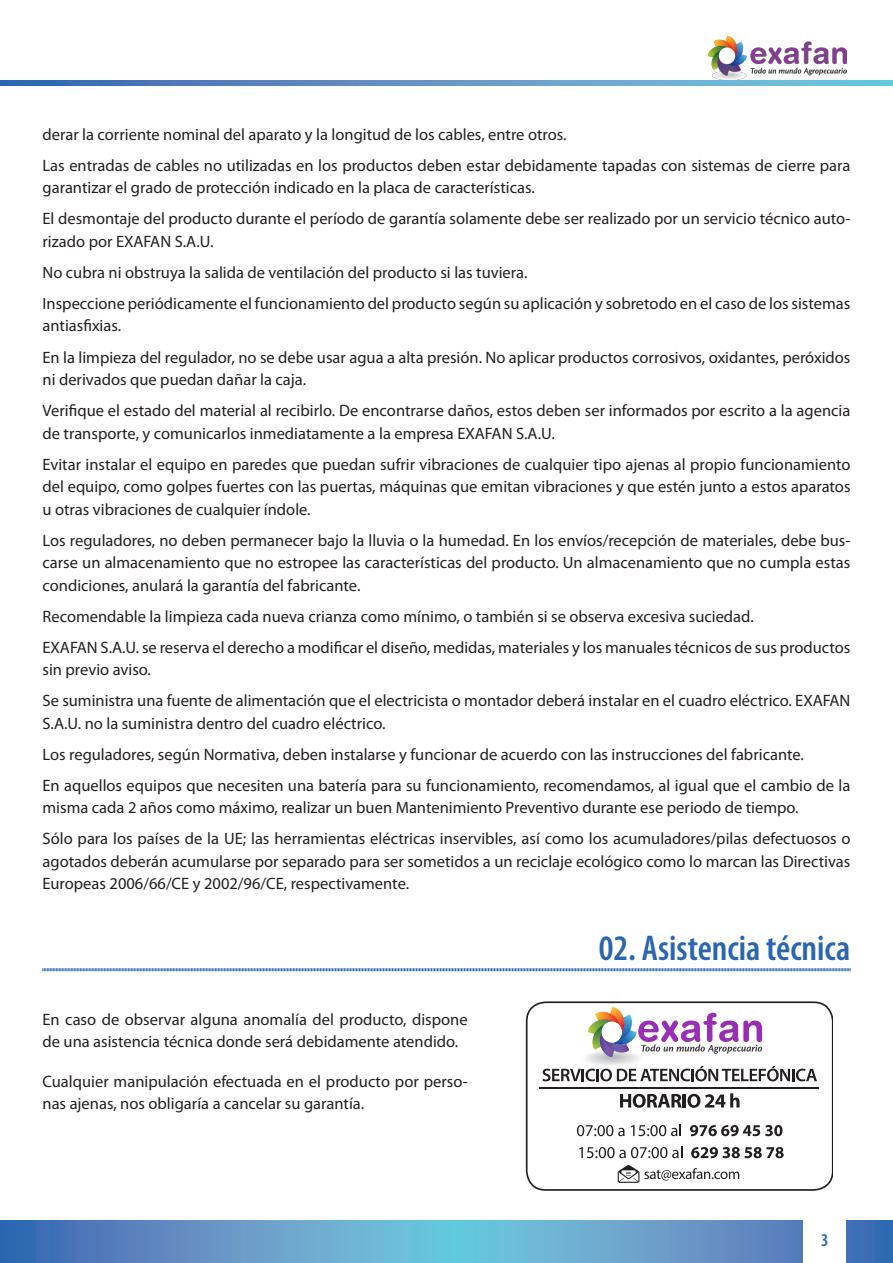
<style>
.page{position:relative;width:893px;height:1263px;background:#fff}
.page>*{position:absolute;margin:0;border:0;box-sizing:border-box;transform-origin:0 0}
._01__Titulos__Nivel{font:600 condensed 36px "Myriad Pro";color:#2a65b1}
.t1{font:600 condensed 18px "Myriad Pro";color:#2a65b1}
._01__Normal{font:16.5px/22.5px "Myriad Pro";color:#231f20}
</style>
<div class="page">
<svg style="left:1px;top:1220px;width:892px;height:43px;background:#609ac8"></svg>
<svg style="left:1px;top:81px;width:892px;height:4px;background:#5e96c6"></svg>
<div style="left:804px;top:1218px;width:42px;height:45px;background:#fff"></div>
<hr style="left:0;top:1220px;width:1px;height:43px;background:#2a65b1">
<img style="left:708px;top:37px;width:138px;height:42px">
<svg style="left:42px;top:968px;width:809px;height:4px;background:#93b1d7"></svg>
<div style="left:526px;top:1001px;width:307px;height:190px;border:2px solid #231f20;border-radius:19px"></div>
<hr style="left:539px;top:1087px;width:280px;height:2px;background:#231f20">
<svg style="left:577px;top:1125px;width:48px;height:11px"></svg>
<svg style="left:631px;top:1124px;width:50px;height:12px"></svg>
<svg style="left:690px;top:1125px;width:92px;height:11px"></svg>
<svg style="left:579px;top:1146px;width:103px;height:12px"></svg>
<svg style="left:691px;top:1147px;width:93px;height:11px"></svg>
<svg style="left:620px;top:1093px;width:119px;height:15px"></svg>
<svg style="left:618px;top:1165px;width:121px;height:18px"></svg>
<svg style="left:542px;top:1007px;width:275px;height:74px"></svg>
<p class="_01__Normal" style="left:43px;top:123px;width:526px">derar la corriente nominal del aparato y la longitud de los cables, entre otros.</p>
<p class="_01__Normal" style="left:43px;top:154px;width:809px">Las entradas de cables no utilizadas en los productos deben estar debidamente tapadas con sistemas de cierre para garantizar el grado de protección indicado en la placa de características.</p>
<p class="_01__Normal" style="left:43px;top:207px;width:809px">El desmontaje del producto durante el período de garantía solamente debe ser realizado por un servicio técnico auto&shy;rizado por EXAFAN S.A.U.</p>
<p class="_01__Normal" style="left:43px;top:261px;width:486px">No cubra ni obstruya la salida de ventilación del producto si las tuviera.</p>
<p class="_01__Normal" style="left:43px;top:292px;width:809px">Inspeccione periódicamente el funcionamiento del producto según su aplicación y sobretodo en el caso de los sistemas antiasfixias.</p>
<p class="_01__Normal" style="left:43px;top:345px;width:809px">En la limpieza del regulador, no se debe usar agua a alta presión. No aplicar productos corrosivos, oxidantes, peróxidos ni derivados que puedan dañar la caja.</p>
<p class="_01__Normal" style="left:43px;top:399px;width:809px">Verifique el estado del material al recibirlo. De encontrarse daños, estos deben ser informados por escrito a la agencia de transporte, y comunicarlos inmediatamente a la empresa EXAFAN S.A.U.</p>
<p class="_01__Normal" style="left:43px;top:452px;width:809px;text-align:justify">Evitar instalar el equipo en paredes que puedan sufrir vibraciones de cualquier tipo ajenas al propio funcionamiento del equipo, como golpes fuertes con las puertas, máquinas que emitan vibraciones y que estén junto a estos aparatos u otras vibraciones de cualquier índole.</p>
<p class="_01__Normal" style="left:43px;top:528px;width:809px;text-align:justify">Los reguladores, no deben permanecer bajo la lluvia o la humedad. En los envíos/recepción de materiales, debe bus&shy;carse un almacenamiento que no estropee las características del producto. Un almacenamiento que no cumpla estas condiciones, anulará la garantía del fabricante.</p>
<p class="_01__Normal" style="left:43px;top:604px;width:713px">Recomendable la limpieza cada nueva crianza como mínimo, o también si se observa excesiva suciedad.</p>
<p class="_01__Normal" style="left:43px;top:635px;width:809px">EXAFAN S.A.U. se reserva el derecho a modificar el diseño, medidas, materiales y los manuales técnicos de sus productos sin previo aviso.</p>
<p class="_01__Normal" style="left:43px;top:689px;width:809px">Se suministra una fuente de alimentación que el electricista o montador deberá instalar en el cuadro eléctrico. EXAFAN<br>S.A.U. no la suministra dentro del cuadro eléctrico.</p>
<p class="_01__Normal" style="left:43px;top:742px;width:763px">Los reguladores, según Normativa, deben instalarse y funcionar de acuerdo con las instrucciones del fabricante.</p>
<p class="_01__Normal" style="left:43px;top:773px;width:809px">En aquellos equipos que necesiten una batería para su funcionamiento, recomendamos, al igual que el cambio de la misma cada 2 años como máximo, realizar un buen Mantenimiento Preventivo durante ese periodo de tiempo.</p>
<p class="_01__Normal" style="left:43px;top:827px;width:809px;text-align:justify">Sólo para los países de la UE; las herramientas eléctricas inservibles, así como los acumuladores/pilas defectuosos o agotados deberán acumularse por separado para ser sometidos a un reciclaje ecológico como lo marcan las Directivas Europeas 2006/66/CE y 2002/96/CE, respectivamente.</p>
<p class="_01__Normal" style="left:43px;top:1008px;width:427px">En caso de observar alguna anomalía del producto, dispone de una asistencia técnica donde será debidamente atendido.</p>
<p class="_01__Normal" style="left:43px;top:1070px;width:427px">Cualquier manipulación efectuada en el producto por perso&shy;nas ajenas, nos obligaría a cancelar su garantía.</p>
<p class="_01__Titulos__Nivel" style="left:599px;top:928px;width:253px">02. Asistencia técnica</p>
<p class="t1" style="left:821px;top:1230px;width:9px">3</p>
</div>
